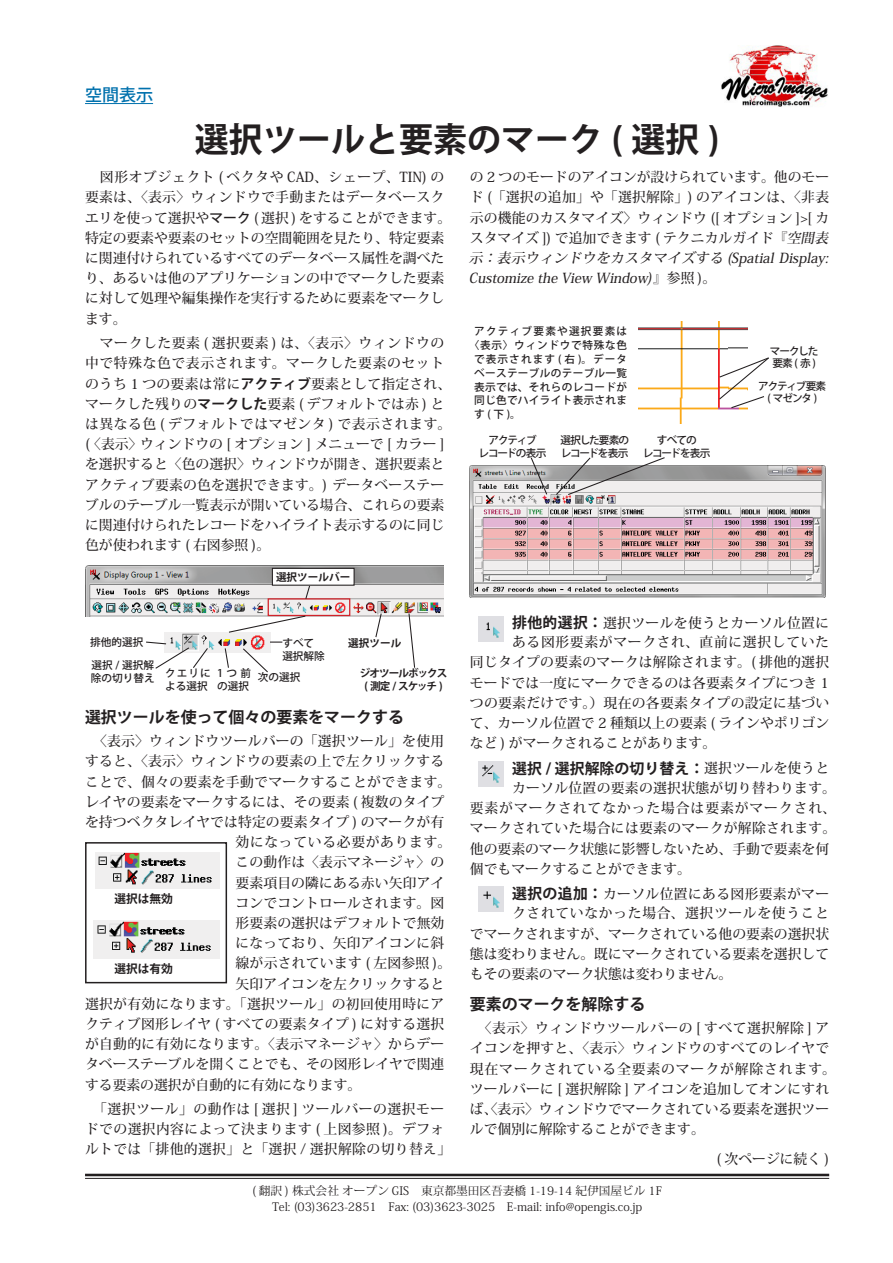
<style>
.page{position:relative;width:893px;height:1263px;background:#fff}
.page>*{position:absolute;margin:0;border:0;box-sizing:border-box;transform-origin:0 0}
.タイトル{font:700 34.05px "Koz Go Pro";color:#231f20}
.分類_下線{font:500 16.95px "Koz Go Pro";color:#0071ad}
.本文見出し{font:700 15.9px "Koz Go Pro";color:#231f20}
.本文{font:700 14.85px "Koz Go Pro";letter-spacing:.005em;color:#231f20}
.本文-2{font:500 13.8px/20.2px "Koz Min Pro";letter-spacing:.01em;color:#231f20}
.本文-3{font:500 13.8px "Koz Min Pro";letter-spacing:.045em;color:#231f20}
.本文-4{font:500 13.8px/20.2px "Koz Min Pro";letter-spacing:.03em;color:#231f20;text-align:center}
.本文-5{font:500 13.8px "Koz Min Pro";letter-spacing:.04em;color:#231f20}
.本文-6{font:italic 500 13.8px "Koz Min Pro";color:#231f20}
.t1{font:11.7px/15.9px "Koz Min Pro";color:#231f20;text-align:center}
.画面の説明{font:700 11.7px "Koz Go Pro";color:#231f20}
.画面の説明-2{font:500 10.65px/12.8px "Koz Go Pro";letter-spacing:.03em;color:#231f20}
.画面の説明-3{font:500 10.65px/12.8px "Koz Go Pro";letter-spacing:-.085em;color:#231f20}
.画面の説明-4{font:700 10.65px/12.8px "Koz Go Pro";letter-spacing:-.1em;color:#231f20;text-align:center}
.画面の説明-5{font:500 10.65px "Koz Go Pro";letter-spacing:.07em;color:#231f20}
.画面の説明-6{font:500 10.65px "Koz Go Pro";letter-spacing:.105em;color:#231f20}
.画面の説明-7{font:500 10.65px "Koz Go Pro";letter-spacing:.115em;color:#231f20}
.画面の説明-8{font:500 10.65px/12.8px "Koz Go Pro";letter-spacing:-.1em;color:#231f20;text-align:center}
.画面の説明-9{font:500 10.65px/12.8px "Koz Go Pro";color:#231f20}
.画面の説明-10{font:500 10.65px/12.8px "Koz Go Pro";letter-spacing:-.11em;color:#231f20;text-align:center}
.画面の説明-11{font:700 10.65px "Koz Go Pro";color:#231f20}
.画面の説明-12{font:700 10.65px "Koz Go Pro";letter-spacing:-.07em;color:#231f20}
.s1{font-family:"Koz Go Pro"}
.s2{font-family:"Koz Go Pro";font-weight:700}
.s3{font-style:italic}
.s4{font-family:"Koz Go Pro";font-weight:700;font-size:14.85px}
.s5{font-family:"Koz Min Pro";font-weight:500;font-size:13.8px}
</style>
<div class="page">
<hr style="left:85px;top:1174px;width:744px;height:2px;background:#231f20">
<hr style="left:85px;top:1178px;width:744px;height:1px;background:#231f20">
<img style="left:721px;top:45px;width:107px;height:62px">
<hr style="left:85px;top:103px;width:68px;height:1px;background:#0071ad">
<img style="left:85px;top:566px;width:359px;height:50px">
<div style="left:268px;top:598px;width:82px;height:18px;border:1px solid #d1232a"></div>
<div style="left:272px;top:568px;width:82px;height:17px;background:#fff"></div>
<div style="left:272px;top:568px;width:83px;height:18px;border:1px solid #231f20"></div>
<svg style="left:304px;top:584px;width:7px;height:16px"></svg>
<img style="left:164px;top:632px;width:106px;height:20px">
<svg style="left:146px;top:641px;width:63px;height:28px"></svg>
<svg style="left:224px;top:647px;width:6px;height:21px"></svg>
<svg style="left:242px;top:641px;width:40px;height:32px"></svg>
<svg style="left:228px;top:615px;width:79px;height:18px"></svg>
<svg style="left:375px;top:612px;width:7px;height:26px"></svg>
<svg style="left:408px;top:612px;width:8px;height:56px"></svg>
<div style="left:85px;top:842px;width:142px;height:141px;border:2px solid #231f20"></div>
<img style="left:95px;top:853px;width:125px;height:36px">
<img style="left:93px;top:920px;width:126px;height:39px">
<img style="left:639px;top:322px;width:109px;height:101px">
<svg style="left:718px;top:356px;width:51px;height:53px"></svg>
<img style="left:470px;top:465px;width:355px;height:133px">
<svg style="left:530px;top:457px;width:18px;height:39px"></svg>
<svg style="left:555px;top:457px;width:111px;height:39px"></svg>
<img style="left:478px;top:616px;width:26px;height:25px">
<img style="left:478px;top:761px;width:26px;height:25px">
<img style="left:478px;top:886px;width:26px;height:25px">
<p class="分類_下線" style="left:85px;top:84px;width:70px">空間表示</p>
<p class="タイトル" style="left:195px;top:118px;width:526px">選択ツールと要素のマーク ( 選択 (</p>
<p class="本文-2" style="left:85px;top:167px;width:368px;text-indent:15px">図形オブジェクト ( ベクタや CAD、シェープ、TIN の)要素は、〈表示〉ウィンドウで手動またはデータベースクエリを使って選択や<span class="s1">マーク</span> ( 選択 ) をすることができます。特定の要素や要素のセットの空間範囲を見たり、特定要素に関連付けられているすべてのデータベース属性を調べたり、あるいは他のアプリケーションの中でマークした要素に対して処理や編集操作を実行するために要素をマークします。</p>
<p class="本文-5" style="left:100px;top:333px;width:346px">マークした要素 ( 選択要素 は) 、〈表示〉ウィンドウの</p>
<p class="本文-3" style="left:85px;top:353px;width:361px">中で特殊な色で表示されます。マークした要素のセット</p>
<p class="本文-2" style="left:85px;top:373px;width:368px">のうち 1 つの要素は常に<span class="s2">アクティブ</span>要素として指定され、</p>
<p class="本文-2" style="left:85px;top:393px;width:361px">マークした残りの<span class="s2">マークした</span>要素 ( デフォルトでは赤 と)</p>
<p class="本文-5" style="left:85px;top:414px;width:368px">は異なる色 ( デフォルトではマゼンタ ) で表示されます。</p>
<p class="本文-2" style="left:140px;top:433px;width:306px">ウィンドウの [ オプション ] メニューで [ カラー [</p>
<p class="本文-2" style="left:470px;top:167px;width:363px;text-align:right">の 2 つのモードのアイコンが設けられています。他のモード (「選択の追加」や「選択解除」) のアイコンは、〈非表示の機能のカスタマイズ〉ウィンドウ ([ オプション ]&gt;[ カスタマイズ ]) で追加できます ( テクニカルガイド『<span class="s3">空間表表示ウィンドウをカスタマイズする Spatial Display :</span></p>
<p class="本文-6" style="left:469px;top:248px;width:19px">示</p>
<p class="本文-6" style="left:727px;top:248px;width:9px">(</p>
<p class="本文-6" style="left:483px;top:248px;width:19px">：</p>
<p class="本文-2" style="left:648px;top:268px;width:70px"><span class="s3">)</span>』参照。(</p>
<p class="本文-6" style="left:469px;top:268px;width:183px">Customize the View Window</p>
<p class="画面の説明-7" style="left:474px;top:325px;width:155px">アクティブ要素や選択要素は</p>
<p class="画面の説明-5" style="left:469px;top:338px;width:160px">〈表示〉ウィンドウで特殊な色</p>
<p class="画面の説明-6" style="left:474px;top:352px;width:155px">で表示されます 右( )。データ</p>
<p class="画面の説明-2" style="left:474px;top:367px;width:155px">ベーステーブルのテーブル一覧</p>
<p class="画面の説明-2" style="left:474px;top:381px;width:155px">表示では、それらのレコードが</p>
<p class="画面の説明-2" style="left:474px;top:395px;width:155px">同じ色でハイライト表示されま</p>
<p class="画面の説明-2" style="left:474px;top:409px;width:48px">す 下( 。(</p>
<p class="画面の説明-2" style="left:770px;top:345px;width:50px">マークした</p>
<p class="画面の説明-2" style="left:772px;top:357px;width:45px">要素 赤( (</p>
<p class="画面の説明-8" style="left:758px;top:380px;width:69px">アクティブ要素( マゼンタ (</p>
<p class="画面の説明-10" style="left:479px;top:434px;width:69px">アクティブ<br>レコードの表示</p>
<p class="画面の説明-3" style="left:560px;top:434px;width:70px">選択した要素のレコードを表示</p>
<p class="画面の説明-3" style="left:643px;top:434px;width:69px;text-align:center">すべての<br>レコードを表示</p>
<p class="本文-2" style="left:85px;top:433px;width:361px">(〈表示〉<br>を選択すると〈色の選択〉ウィンドウが開き、選択要素とアクティブ要素の色を選択できます。) データベーステーブルのテーブル一覧表示が開いている場合、これらの要素に関連付けられたレコードをハイライト表示するのに同じ色が使われます ( 右図参照。(</p>
<p class="画面の説明-11" style="left:276px;top:570px;width:76px">選択ツールバー</p>
<p class="画面の説明-2" style="left:90px;top:636px;width:55px">排他的選択</p>
<p class="画面の説明-9" style="left:91px;top:659px;width:65px">選択 / 選択解除の切り替え</p>
<p class="画面の説明-2" style="left:165px;top:667px;width:47px">クエリによる選択</p>
<p class="画面の説明-2" style="left:282px;top:637px;width:44px">すべて選択解除</p>
<p class="画面の説明-12" style="left:348px;top:636px;width:55px">選択ツール</p>
<p class="画面の説明-4" style="left:360px;top:667px;width:89px">ジオツールボックス( 測定 / スケッチ (</p>
<p class="画面の説明-2" style="left:217px;top:667px;width:36px">1つ前</p>
<p class="画面の説明-2" style="left:258px;top:672px;width:44px">次の選択</p>
<p class="画面の説明-2" style="left:217px;top:680px;width:33px">の選択</p>
<p class="本文見出し" style="left:85px;top:706px;width:320px">選択ツールを使って個々の要素をマークする</p>
<p class="本文-2" style="left:93px;top:730px;width:353px">〈表示〉ウィンドウツールバーの「選択ツール」を使用</p>
<p class="本文-2" style="left:85px;top:751px;width:361px">すると、〈表示〉ウィンドウの要素の上で左クリックする</p>
<p class="本文-2" style="left:85px;top:771px;width:368px">ことで、個々の要素を手動でマークすることができます。</p>
<p class="本文-2" style="left:85px;top:791px;width:361px">レイヤの要素をマークするには、その要素 ( 複数のタイプ</p>
<p class="本文-2" style="left:85px;top:811px;width:361px">を持つベクタレイヤでは特定の要素タイプ ) のマークが有</p>
<p class="本文-3" style="left:236px;top:832px;width:217px">効になっている必要があります。</p>
<p class="本文-2" style="left:236px;top:852px;width:210px">この動作は〈表示マネージャ〉の</p>
<p class="本文-2" style="left:236px;top:872px;width:210px">要素項目の隣にある赤い矢印アイ</p>
<p class="本文-2" style="left:236px;top:892px;width:210px">コンでコントロールされます。図</p>
<p class="本文-2" style="left:236px;top:912px;width:210px">形要素の選択はデフォルトで無効</p>
<p class="本文-2" style="left:236px;top:932px;width:210px">になっており、矢印アイコンに斜</p>
<p class="本文-2" style="left:236px;top:952px;width:217px">線が示されています ( 左図参照。(</p>
<p class="本文-2" style="left:236px;top:973px;width:210px">矢印アイコンを左クリックすると</p>
<p class="本文-2" style="left:85px;top:993px;width:361px">選択が有効になります。「選択ツール」の初回使用時にア</p>
<p class="本文-2" style="left:85px;top:1013px;width:361px">クティブ図形レイヤ ( すべての要素タイプ ) に対する選択</p>
<p class="本文-2" style="left:85px;top:1033px;width:361px">が自動的に有効になります。〈表示マネージャ〉からデー</p>
<p class="本文-2" style="left:85px;top:1053px;width:361px">タベーステーブルを開くことでも、その図形レイヤで関連</p>
<p class="本文-2" style="left:85px;top:1074px;width:278px">する要素の選択が自動的に有効になります。</p>
<p class="本文-4" style="left:85px;top:1098px;width:368px">「選択ツール」の動作は [ 選択 ] ツールバーの選択モードでの選択内容によって決まります ( 上図参照 )。デフォルトでは「排他的選択」と「選択 / 選択解除の切り替え「</p>
<p class="画面の説明" style="left:114px;top:891px;width:60px">選択は無効</p>
<p class="画面の説明" style="left:114px;top:961px;width:60px">選択は有効</p>
<p class="本文-2" style="left:512px;top:612px;width:319px"><span class="s4">排他的選択：</span>選択ツールを使うとカーソル位置に</p>
<p class="本文-3" style="left:512px;top:632px;width:319px">ある図形要素がマークされ、直前に選択していた</p>
<p class="本文-2" style="left:470px;top:652px;width:361px">同じタイプの要素のマークは解除されます。( 排他的選択</p>
<p class="本文-2" style="left:470px;top:672px;width:361px">モードでは一度にマークできるのは各要素タイプにつき 1</p>
<p class="本文-2" style="left:470px;top:692px;width:361px">つの要素だけです。）現在の各要素タイプの設定に基づい</p>
<p class="本文-2" style="left:470px;top:712px;width:361px">て、カーソル位置で 2 種類以上の要素 ( ラインやポリゴン</p>
<p class="本文-2" style="left:470px;top:732px;width:248px">など ) がマークされることがあります。</p>
<p class="本文" style="left:512px;top:759px;width:319px">選択 / 選択解除の切り替え：<span class="s5">選択ツールを使うと</span></p>
<p class="本文-2" style="left:470px;top:777px;width:368px;text-indent:42px">カーソル位置の要素の選択状態が切り替わります。要素がマークされてなかった場合は要素がマークされ、マークされていた場合には要素のマークが解除されます。他の要素のマーク状態に影響しないため、手動で要素を何個でもマークすることができます。</p>
<p class="本文-2" style="left:512px;top:883px;width:319px"><span class="s4">選択の追加：</span>カーソル位置にある図形要素がマー</p>
<p class="本文-3" style="left:512px;top:903px;width:319px">クされていなかった場合、選択ツールを使うこと</p>
<p class="本文-2" style="left:470px;top:923px;width:361px">でマークされますが、マークされている他の要素の選択状</p>
<p class="本文-2" style="left:470px;top:943px;width:361px">態は変わりません。既にマークされている要素を選択して</p>
<p class="本文-2" style="left:470px;top:963px;width:264px">もその要素のマーク状態は変わりません。</p>
<p class="本文見出し" style="left:470px;top:993px;width:177px">要素のマークを解除する</p>
<p class="本文-2" style="left:470px;top:1017px;width:368px;text-indent:8px">〈表示〉ウィンドウツールバーの [ すべて選択解除 ア]イコンを押すと、〈表示〉ウィンドウのすべてのレイヤで現在マークされている全要素のマークが解除されます。ツールバーに [ 選択解除 ] アイコンを追加してオンにすれば、〈表示〉ウィンドウでマークされている要素を選択ツールで個別に解除することができます。</p>
<p class="本文-2" style="left:717px;top:1148px;width:114px">( 次ページに続く (</p>
<p class="t1" style="left:252px;top:1182px;width:411px">( 翻訳 ) 株式会社オープン GIS　東京都墨田区吾妻橋 1-19-14 紀伊国屋ビル 1F<br>Tel (: 03)3623-2851　Fax (: 03)3623-3025　 -E mail: info@opengis.co j p.</p>
</div>
